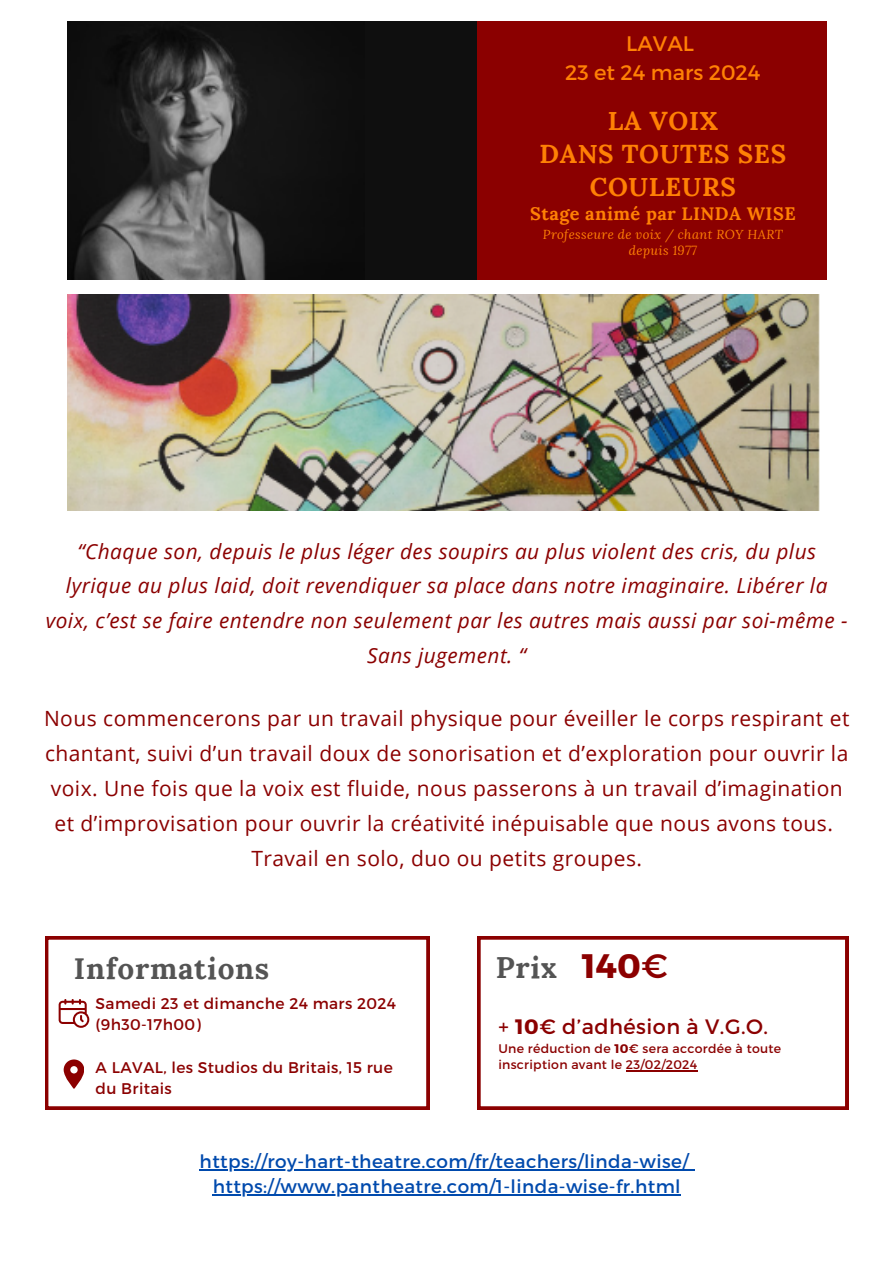
<style>
.page{position:relative;width:893px;height:1264px;background:#fff}
.page>*{position:absolute;margin:0;border:0;box-sizing:border-box;transform-origin:0 0}
.t1{font:700 33.9px "Montserrat";color:#8b0000}
.t2{font:700 29.7px "Lora";letter-spacing:.025em;color:#545454}
.t3{font:700 25.8px/33px "Lora";letter-spacing:.025em;color:#ff8105;text-align:center}
.t4{font:21px/34.8px "Open Sans";letter-spacing:.025em;color:#8b0000;text-align:center}
.t5{font:21px "Montserrat";color:#ff8105}
.t6{font:italic 20.85px/34.8px "Open Sans";letter-spacing:.025em;color:#8b0000;text-align:center}
.t7{font:20.85px "Montserrat";letter-spacing:.025em;color:#8b0000}
.t8{font:18.45px "Montserrat";letter-spacing:.025em;color:#004aad}
.t9{font:700 18.15px "Lora";letter-spacing:.025em;color:#ff8105}
.t10{font:15.45px/21.3px "Montserrat";letter-spacing:.025em;color:#8b0000}
.t11{font:italic 12.9px/16.5px "Lora";letter-spacing:.025em;color:#ff8105;text-align:center}
.t12{font:12.45px/16.6px "Montserrat";letter-spacing:.025em;color:#8b0000}
.s1{font-weight:400}
.s2{font-weight:700}
</style>
<div class="page">
<img style="left:67px;top:294px;width:753px;height:216px">
<div style="left:361px;top:21px;width:457px;height:259px;background:#0f0f0f"></div>
<img style="left:67px;top:21px;width:294px;height:258px">
<div style="left:477px;top:21px;width:349px;height:259px;background:#8b0000"></div>
<svg style="left:477px;top:936px;width:371px;height:173px"></svg>
<hr style="left:625px;top:1070px;width:72px;height:1px;background:#8b0000">
<svg style="left:45px;top:936px;width:384px;height:173px"></svg>
<hr style="left:200px;top:1169px;width:489px;height:1px;background:#004aad">
<hr style="left:213px;top:1193px;width:468px;height:2px;background:#004aad">
<p class="t5" style="left:626px;top:30px;width:69px">LAVAL</p>
<p class="t5" style="left:565px;top:59px;width:197px">23 et 24 mars 2024</p>
<p class="t3" style="left:608px;top:104px;width:111px">LA VOIX</p>
<p class="t3" style="left:539px;top:137px;width:248px">DANS TOUTES SES<br>COULEURS</p>
<p class="t9" style="left:530px;top:202px;width:267px">Stage animé par LINDA WISE</p>
<p class="t11" style="left:543px;top:225px;width:241px">Professeure de voix / chant ROY HART depuis 1977</p>
<p class="t6" style="left:46px;top:533px;width:803px">“Chaque son, depuis le plus léger des soupirs au plus violent des cris, du plus lyrique au plus laid, doit revendiquer sa place dans notre imaginaire. Libérer la voix, c’est se faire entendre non seulement par les autres mais aussi par soi-même - Sans jugement. “</p>
<p class="t4" style="left:44px;top:700px;width:806px">Nous commencerons par un travail physique pour éveiller le corps respirant et chantant, suivi d’un travail doux de sonorisation et d’exploration pour ouvrir la voix. Une fois que la voix est fluide, nous passerons à un travail d’imagination et d’improvisation pour ouvrir la créativité inépuisable que nous avons tous.</p>
<p class="t4" style="left:251px;top:840px;width:392px">Travail en solo, duo ou petits groupes.</p>
<p class="t1" style="left:581px;top:944px;width:88px">140<span class="s1">€</span></p>
<p class="t2" style="left:74px;top:948px;width:197px">Informations</p>
<p class="t2" style="left:495px;top:947px;width:63px">Prix</p>
<p class="t10" style="left:96px;top:991px;width:302px">Samedi 23 et dimanche 24 mars 2024</p>
<p class="t10" style="left:96px;top:1013px;width:107px">(9h30-17h00)</p>
<p class="t10" style="left:96px;top:1056px;width:298px">A LAVAL, les Studios du Britais, 15 rue du Britais</p>
<p class="t7" style="left:498px;top:1013px;width:271px">+ <span class="s2">10</span>€ d’adhésion à V.G.O.</p>
<p class="t12" style="left:498px;top:1039px;width:284px">Une réduction de <span class="s2">10</span>€ sera accordée à toute inscription avant le 23/02/2024</p>
<p class="t8" style="left:200px;top:1149px;width:490px">https://roy-hart-theatre.com/fr/teachers/linda-wise/</p>
<p class="t8" style="left:213px;top:1173px;width:469px">https://www.pantheatre.com/1-linda-wise-fr.html</p>
</div>
